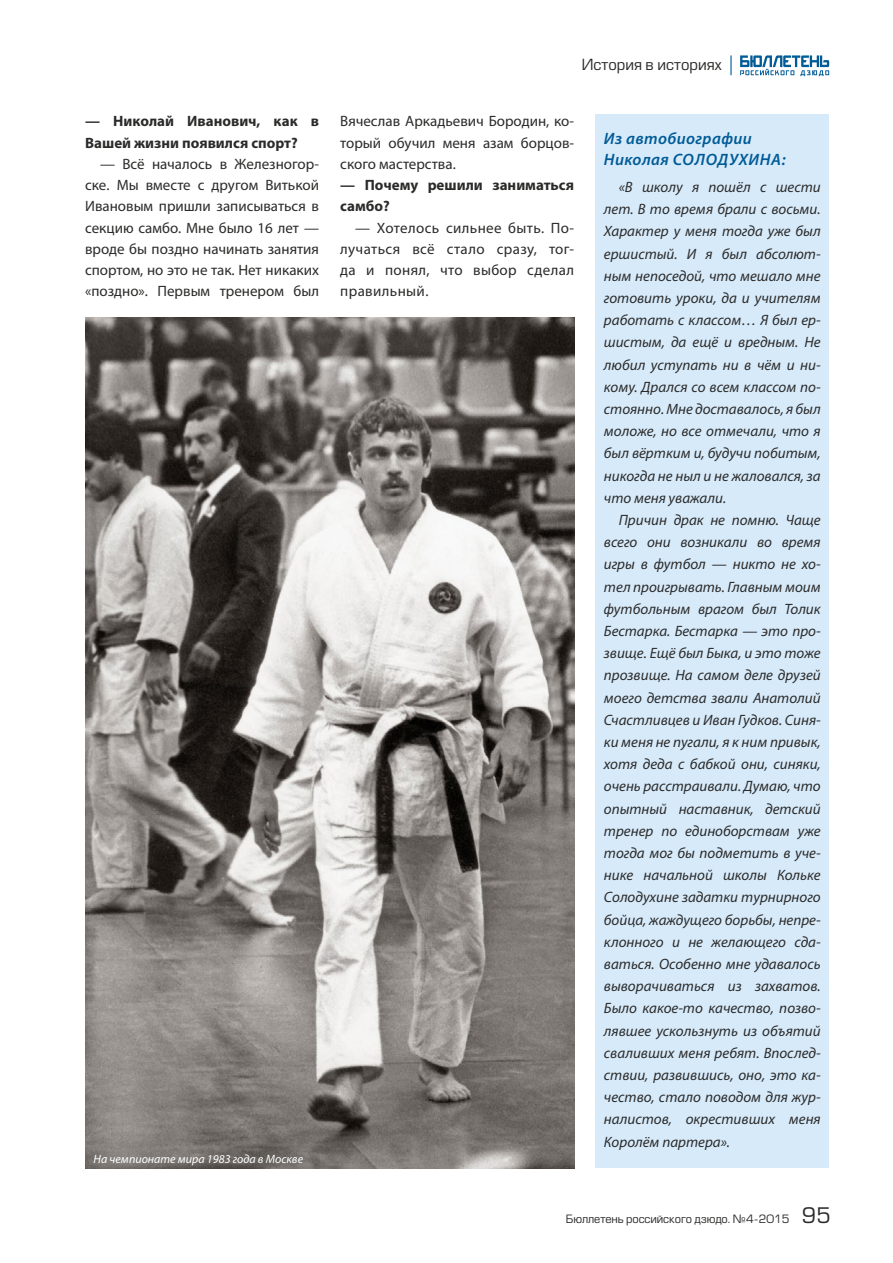
<style>
.page{position:relative;width:893px;height:1263px;background:#fff}
.page>*{position:absolute;margin:0;border:0;box-sizing:border-box;transform-origin:0 0}
.t1{font:italic 600 16.5px/20.7px "Myriad Pro";letter-spacing:.025em;color:#005b96}
.t2{font:italic 15px/22.2px "Myriad Pro";color:#2b2b2a;text-align:justify}
.t3{font:15px/21.3px "Myriad Pro";color:#2b2b2a;text-align:justify}
.t4{font:700 15px/21.3px "Myriad Pro";color:#2b2b2a}
.t5{font:15px "Europe C";color:#2b2b2a}
.t6{font:italic 12px "Myriad Pro";color:#fff}
.t7{font:11.25px "Europe C";letter-spacing:-.01em;color:#2b2b2a}
.s1{font-family:"DIN Pro"}
.s2{font-size:21px}
</style>
<div class="page">
<hr style="left:730px;top:55px;width:2px;height:20px;background:#005b96">
<svg style="left:740px;top:55px;width:89px;height:21px"></svg>
<div style="left:595px;top:115px;width:234px;height:1053px;background:#d7eafa"></div>
<img style="left:85px;top:318px;width:489px;height:850px">
<p class="t4" style="left:85px;top:110px;width:235px">— Николай Иванович, как в<br>Вашей жизни появился спорт?</p>
<p class="t3" style="left:85px;top:153px;width:235px;text-indent:15px">— Всё началось в Железногор&shy;ске. Мы вместе с другом Витькой Ивановым пришли записываться в секцию самбо. Мне было 16 лет — вроде бы поздно начинать занятия спортом, но это не так. Нет никаких «поздно». Первым тренером был</p>
<p class="t6" style="left:94px;top:1151px;width:211px">На чемпионате мира 1983 года в Москве</p>
<p class="t5" style="left:582px;top:56px;width:142px">История в историях</p>
<p class="t3" style="left:340px;top:110px;width:235px">Вячеслав Аркадьевич Бородин, ко&shy;торый обучил меня азам борцов&shy;ского мастерства.</p>
<p class="t4" style="left:340px;top:174px;width:235px">— Почему решили заниматься самбо?</p>
<p class="t3" style="left:340px;top:217px;width:235px;text-indent:15px">— Хотелось сильнее быть. По&shy;лучаться всё стало сразу, тог&shy;да и понял, что выбор сделал правильный.</p>
<p class="t1" style="left:604px;top:128px;width:183px">Из автобиографии<br>Николая СОЛОДУХИНА:</p>
<p class="t2" style="left:604px;top:176px;width:218px;text-indent:15px">«В школу я пошёл с шести лет. В то время брали с восьми.<br>Характер у меня тогда уже был ершистый. И я был абсолют&shy;ным непоседой, что мешало мне готовить уроки, да и учителям работать с классом… Я был ер&shy;шистым, да ещё и вредным. Не любил уступать ни в чём и ни&shy;кому. Дрался со всем классом по&shy;стоянно. Мне доставалось, я был моложе, но все отмечали, что я был вёртким и, будучи побитым, никогда не ныл и не жаловался, за что меня уважали.</p>
<p class="t2" style="left:604px;top:509px;width:218px;text-indent:15px">Причин драк не помню. Чаще всего они возникали во время игры в футбол — никто не хо&shy;тел проигрывать. Главным моим футбольным врагом был Толик Бестарка. Бестарка — это про&shy;звище. Ещё был Быка, и это тоже прозвище. На самом деле друзей моего детства звали Анатолий Счастливцев и Иван Гудков. Синя&shy;ки меня не пугали, я к ним привык, хотя деда с бабкой они, синяки, очень расстраивали. Думаю, что опытный наставник, детский тренер по единоборствам уже тогда мог бы подметить в уче&shy;нике начальной школы Кольке Солодухине задатки турнирного бойца, жаждущего борьбы, непре&shy;клонного и не желающего сда&shy;ваться. Особенно мне удавалось выворачиваться из захватов.<br>Было какое-то качество, позво&shy;лявшее ускользнуть из объятий сваливших меня ребят. Впослед&shy;ствии, развившись, оно, это ка&shy;чество, стало поводом для жур&shy;налистов, окрестивших меня Королём партера».</p>
<p class="t7" style="left:566px;top:1213px;width:266px">Бюллетень российского дзюдо. №4<span class="s1">-</span>2015 <span class="s2">95</span></p>
</div>
